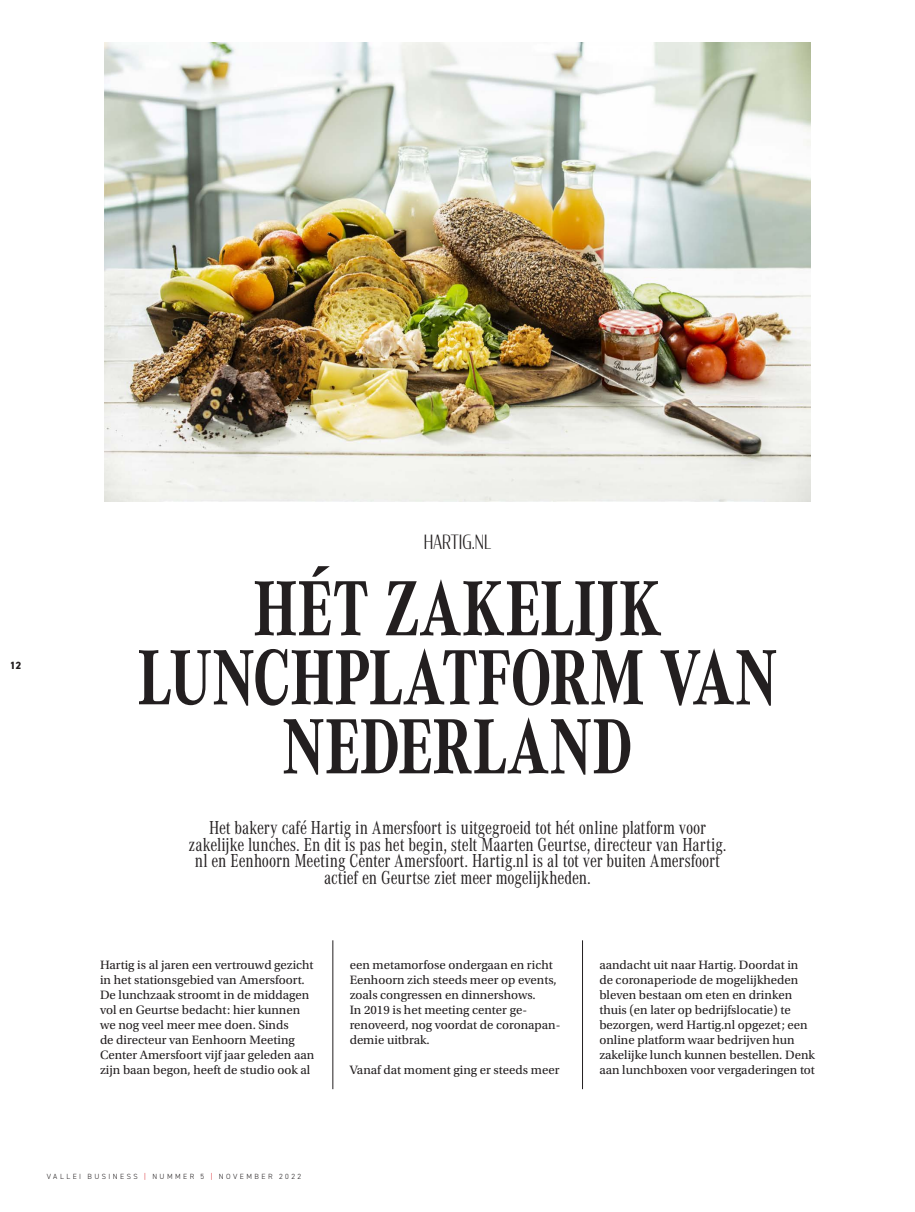
<style>
.page{position:relative;width:915px;height:1212px;background:#fff}
.page>*{position:absolute;margin:0;border:0;box-sizing:border-box;transform-origin:0 0}
.t1{font:700 81px/69px "Corporate A Cond Pro";letter-spacing:-.005em;color:#231f20;text-align:center;scale:.95 1}
.t2{font:19.5px/16.5px "Corporate A Cond Pro";letter-spacing:-.005em;color:#231f20;text-align:center;scale:.95 1}
.t3{font:300 19.5px "Condor Cond";color:#231f20;scale:.95 1}
.t4{font:12.75px/15px "Utopia Std";color:#231f20}
.t5{font:800 10.5px "DIN2014";color:#231f20}
.t6{font:300 7.5px "DIN2014";letter-spacing:.325em;color:#231f20}
.s1{color:#d81c23}
</style>
<div class="page">
<hr style="left:332px;top:940px;width:1px;height:149px;background:#231f20">
<hr style="left:582px;top:940px;width:1px;height:149px;background:#231f20">
<img style="left:104px;top:43px;width:706px;height:458px">
<p class="t5" style="left:10px;top:658px;width:13px">12</p>
<h2 class="t3" style="left:424px;top:530px;width:72px">HARTIG.NL</h2>
<h1 class="t1" style="left:137px;top:572px;width:675px">HÉT ZAKELIJK<br>LUNCHPLATFORM VAN<br>NEDERLAND</h1>
<p class="t2" style="left:188px;top:819px;width:567px">Het bakery café Hartig in Amersfoort is uitgegroeid tot hét online platform voor zakelijke lunches. En dit is pas het begin, stelt Maarten Geurtse, directeur van Hartig. nl en Eenhoorn Meeting Center Amersfoort. Hartig.nl is al tot ver buiten Amersfoort actief en Geurtse ziet meer mogelijkheden.</p>
<p class="t4" style="left:100px;top:958px;width:216px">Hartig is al jaren een vertrouwd gezicht in het stationsgebied van Amersfoort.<br>De lunchzaak stroomt in de middagen vol en Geurtse bedacht: hier kunnen we nog veel meer mee doen. Sinds<br>de directeur van Eenhoorn Meeting Center Amersfoort vijf jaar geleden aan zijn baan begon, heeft de studio ook al</p>
<p class="t4" style="left:349px;top:958px;width:212px">een metamorfose ondergaan en richt<br>Eenhoorn zich steeds meer op events, zoals congressen en dinnershows.<br>In 2019 is het meeting center ge&shy;renoveerd, nog voordat de coronapan&shy;demie uitbrak.</p>
<p class="t4" style="left:349px;top:1063px;width:211px">Vanaf dat moment ging er steeds meer</p>
<p class="t4" style="left:599px;top:958px;width:217px">aandacht uit naar Hartig. Doordat in de coronaperiode de mogelijkheden bleven bestaan om eten en drinken thuis (en later op bedrijfslocatie) te bezorgen, werd Hartig.nl opgezet; een online platform waar bedrijven hun zakelijke lunch kunnen bestellen. Denk aan lunchboxen voor vergaderingen tot</p>
<p class="t6" style="left:47px;top:1172px;width:256px">VALLEI BUSINESS <span class="s1">|</span> NUMMER 5 <span class="s1">|</span> NOVEMBER 2022</p>
</div>
